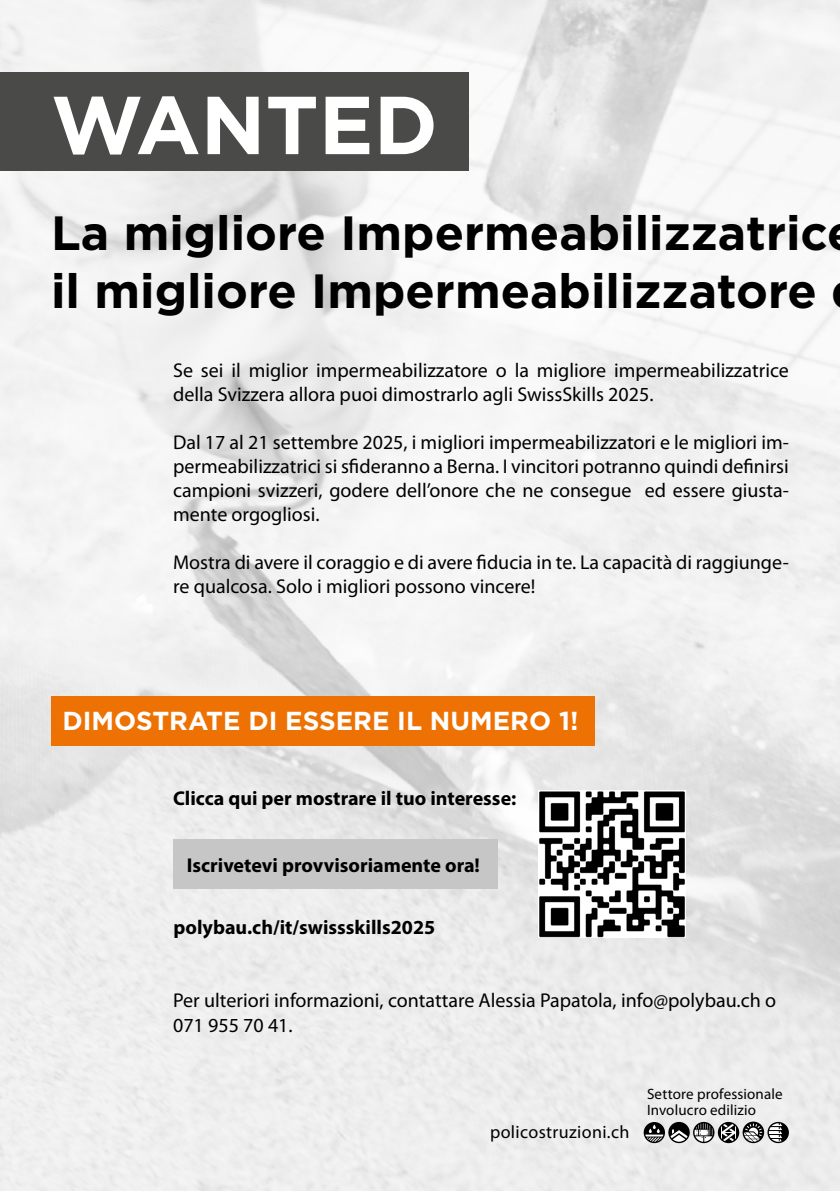
<style>
.page{position:relative;width:840px;height:1191px;background:#fff}
.page>*{position:absolute;margin:0;border:0;box-sizing:border-box;transform-origin:0 0}
.t1{font:700 82px "Gotham";color:#fff}
.t2{font:700 48px/57.6px "Gotham";color:#000}
.t3{font:700 26px "Gotham";color:#fff}
.t4{font:20px/24px "Myriad Pro";color:#000}
.t5{font:700 20px "Myriad Pro";color:#000}
.t6{font:18px "Myriad Pro";letter-spacing:.02em;color:#000}
.t7{font:15px/16px "Myriad Pro";letter-spacing:.01em;color:#000}
</style>
<div class="page">
<img style="left:0;top:0;width:839px;height:1191px">
<div style="left:0;top:72px;width:468px;height:98px;background:#4a4a49"></div>
<div style="left:51px;top:696px;width:543px;height:50px;background:#ee7203"></div>
<div style="left:173px;top:839px;width:324px;height:50px;background:#c6c6c6"></div>
<img style="left:538px;top:790px;width:147px;height:147px">
<svg style="left:643px;top:1122px;width:21px;height:21px"></svg>
<svg style="left:645px;top:1124px;width:18px;height:17px"></svg>
<svg style="left:668px;top:1121px;width:21px;height:22px"></svg>
<svg style="left:670px;top:1129px;width:17px;height:12px"></svg>
<svg style="left:692px;top:1121px;width:22px;height:22px"></svg>
<svg style="left:694px;top:1123px;width:18px;height:18px"></svg>
<svg style="left:717px;top:1121px;width:21px;height:22px"></svg>
<svg style="left:720px;top:1124px;width:15px;height:17px"></svg>
<svg style="left:742px;top:1121px;width:21px;height:22px"></svg>
<svg style="left:743px;top:1123px;width:18px;height:18px"></svg>
<svg style="left:767px;top:1121px;width:21px;height:22px"></svg>
<svg style="left:768px;top:1123px;width:13px;height:18px"></svg>
<h1 class="t1" style="left:51px;top:78px;width:388px">WANTED</h1>
<h2 class="t2" style="left:51px;top:203px;width:778px">La migliore Impermeabilizzatric il migliore Impermeabilizzatore</h2>
<p class="t4" style="left:173px;top:357px;width:617px">Se sei il miglior impermeabilizzatore o la migliore impermeabilizzatrice della Svizzera allora puoi dimostrarlo agli SwissSkills 2025.</p>
<p class="t4" style="left:173px;top:429px;width:617px;text-align:justify">Dal 17 al 21 settembre 2025, i migliori impermeabilizzatori e le migliori im&shy;permeabilizzatrici si sfideranno a Berna. I vincitori potranno quindi definirsi campioni svizzeri, godere dell’onore che ne consegue ed essere giusta&shy;mente orgogliosi.</p>
<p class="t4" style="left:173px;top:549px;width:617px">Mostra di avere il coraggio e di avere fiducia in te. La capacità di raggiunge&shy;re qualcosa. Solo i migliori possono vincere!</p>
<h3 class="t3" style="left:62px;top:706px;width:517px">DIMOSTRATE DI ESSERE IL NUMERO 1!</h3>
<p class="t5" style="left:173px;top:785px;width:344px">Clicca qui per mostrare il tuo interesse:</p>
<p class="t5" style="left:187px;top:852px;width:294px">Iscrivetevi provvisoriamente ora!</p>
<p class="t5" style="left:173px;top:914px;width:263px">polybau.ch/it/swissskills2025</p>
<p class="t4" style="left:173px;top:988px;width:604px">Per ulteriori informazioni, contattare Alessia Papatola, info@polybau.ch o<br>071 955 70 41.</p>
<p class="t6" style="left:490px;top:1121px;width:141px">policostruzioni.ch</p>
<p class="t7" style="left:646px;top:1085px;width:137px">Settore professionale<br>Involucro edilizio</p>
</div>
